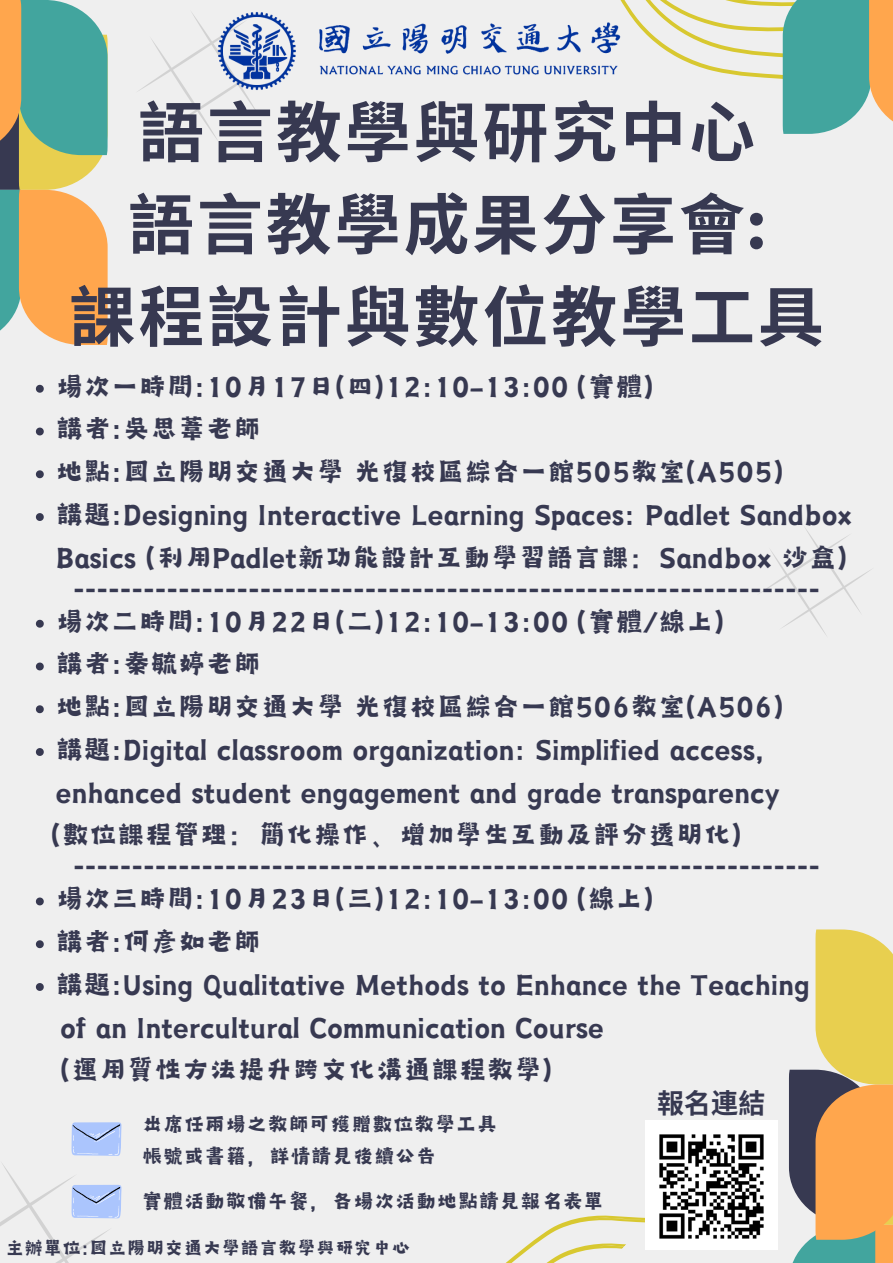
<style>
.page{position:relative;width:893px;height:1263px;background:#efefef}
.page>*{position:absolute;margin:0;border:0;box-sizing:border-box;transform-origin:0 0}
.t1{font:700 66px/92.2px "Noto Sans CJ Ksc";letter-spacing:.045em;color:#373951;text-align:center}
.t2{font:700 31.2px "Montserrat";color:#373951}
.t3{font:30.75px/42.8px "Canva Joy Hei CN";color:#373951}
.t4{font:700 27px "Noto Sans CJ Ksc";color:#373951}
.t5{font:23.25px "Canva Joy Hei CN";color:#373951}
.t6{font:21px "Canva Joy Hei CN";color:#373951}
.s1{font-family:"Montserrat"}
</style>
<div class="page">
<svg style="left:506px;top:1215px;width:145px;height:48px"></svg>
<svg style="left:658px;top:0;width:124px;height:79px"></svg>
<svg style="left:782px;top:0;width:111px;height:134px;background:#76ad98"></svg>
<svg style="left:789px;top:929px;width:104px;height:334px"></svg>
<svg style="left:759px;top:528px;width:113px;height:107px"></svg>
<svg style="left:0;top:0;width:217px;height:345px"></svg>
<img style="left:645px;top:1120px;width:132px;height:129px">
<svg style="left:0;top:1122px;width:122px;height:141px"></svg>
<img style="left:180px;top:0;width:478px;height:129px">
<svg style="left:36px;top:385px;width:8px;height:8px"></svg>
<svg style="left:36px;top:428px;width:8px;height:7px"></svg>
<svg style="left:36px;top:470px;width:8px;height:8px"></svg>
<svg style="left:36px;top:513px;width:8px;height:8px"></svg>
<svg style="left:36px;top:620px;width:8px;height:8px"></svg>
<svg style="left:36px;top:662px;width:8px;height:8px"></svg>
<svg style="left:36px;top:705px;width:8px;height:8px"></svg>
<svg style="left:36px;top:748px;width:8px;height:8px"></svg>
<svg style="left:36px;top:897px;width:8px;height:8px"></svg>
<svg style="left:36px;top:940px;width:8px;height:8px"></svg>
<svg style="left:36px;top:983px;width:8px;height:8px"></svg>
<h1 class="t1" style="left:69px;top:83px;width:756px">語言教學與研究中心<br>語言教學成果分享會<span class="s1">:<br></span>課程設計與數位教學工具</h1>
<p class="t3" style="left:56px;top:364px;width:607px">場次一時間:10月17日(四)12:10-13:00（實體）</p>
<p class="t3" style="left:56px;top:407px;width:207px">講者:吳思葦老師</p>
<p class="t3" style="left:56px;top:450px;width:729px">地點:國立陽明交通大學光復校區綜合一館505教室(A505)</p>
<p class="t3" style="left:56px;top:493px;width:798px">講題:Designing Interactive Learning Spaces: Padlet Sandbox<br>Basics (利用Padlet新功能設計互動學習語言課：Sandbox 沙盒)</p>
<p class="t2" style="left:73px;top:568px;width:748px">----------------------------------------------------------------</p>
<p class="t3" style="left:56px;top:599px;width:678px">場次二時間:10月22日(二)12:10-13:00（實體/線上）</p>
<p class="t3" style="left:56px;top:642px;width:207px">講者:秦毓婷老師</p>
<p class="t3" style="left:56px;top:685px;width:729px">地點:國立陽明交通大學光復校區綜合一館506教室(A506)</p>
<p class="t3" style="left:56px;top:728px;width:726px">講題:Digital classroom organization: Simplified access, enhanced student engagement and grade transparency</p>
<p class="t3" style="left:50px;top:813px;width:693px">(數位課程管理：簡化操作、增加學生互動及評分透明化)</p>
<p class="t3" style="left:56px;top:877px;width:607px">場次三時間:10月23日(三)12:10-13:00（線上）</p>
<p class="t3" style="left:56px;top:920px;width:207px">講者:何彥如老師</p>
<h2 class="t3" style="left:56px;top:963px;width:755px">講題:Using Qualitative Methods to Enhance the Teaching</h2>
<p class="t3" style="left:60px;top:1005px;width:545px">of an Intercultural Communication Course (運用質性方法提升跨文化溝通課程教學)</p>
<p class="t2" style="left:73px;top:845px;width:748px">----------------------------------------------------------------</p>
<p class="t5" style="left:141px;top:1113px;width:357px">出席任兩場之教師可獲贈數位教學工具</p>
<p class="t5" style="left:141px;top:1145px;width:296px">帳號或書籍，詳情請見後續公告</p>
<h2 class="t5" style="left:141px;top:1190px;width:464px">實體活動敬備午餐，各場次活動地點請見報名表單</h2>
<p class="t6" style="left:5px;top:1238px;width:406px">主辦單位:國立陽明交通大學語言教學與研究中心</p>
<p class="t4" style="left:657px;top:1082px;width:110px">報名連結</p>
</div>
